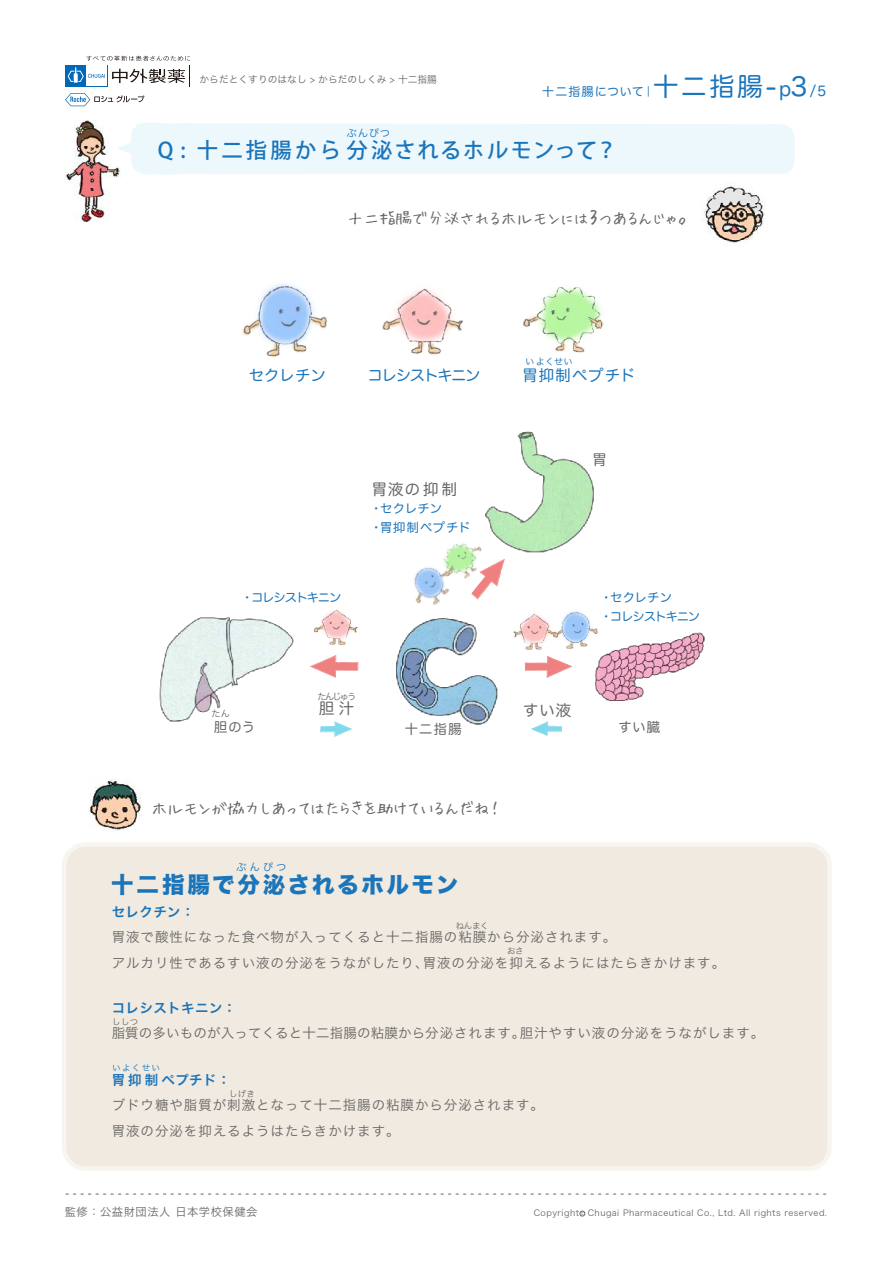
<style>
.page{position:relative;width:893px;height:1263px;background:#fff}
.page>*{position:absolute;margin:0;border:0;box-sizing:border-box;transform-origin:0 0}
.t1{font:22.5px "Hira Kaku Std N W8";letter-spacing:.115em;color:#1b75bb}
.t2{font:500 21.3px "Koz Go Pro";letter-spacing:.12em;color:#1b75bb}
.t3{font:16.5px "Hui Font P";letter-spacing:-.025em;color:#666}
.t4{font:15.3px "Hira Maru Pro W4";letter-spacing:.1em;color:#666}
.t5{font:15.3px "Hira Maru Pro W4";letter-spacing:-.085em;color:#1b75bb}
.t6{font:15.3px "Hira Maru Pro W4";letter-spacing:.065em;color:#1b75bb}
.t7{font:15.3px "Hira Maru Pro W4";letter-spacing:-.015em;color:#1b75bb}
.t8{font:14.25px "Hira Maru Pro W4";color:#666}
.t9{font:13.5px/25.5px "Hira Kaku Pro W3";letter-spacing:.07em;color:#666}
.t10{font:13.5px "Hira Kaku Pro W3";letter-spacing:.01em;color:#666}
.t11{font:13.5px "Hira Kaku Pro W6";letter-spacing:.03em;color:#1b75bb}
.t12{font:13.5px "Hira Kaku Pro W6";letter-spacing:.13em;color:#1b75bb}
.t13{font:13.35px "Hira Maru Pro W4";letter-spacing:.08em;color:#666}
.t14{font:12.3px/18.5px "Hira Maru Pro W4";letter-spacing:-.075em;color:#1b75bb}
.t15{font:12.3px/18.5px "Hira Maru Pro W4";letter-spacing:.04em;color:#1b75bb}
.t16{font:12.3px "Hira Maru Pro W4";letter-spacing:-.085em;color:#1b75bb}
.t17{font:12px "Hira Maru Pro W4";letter-spacing:.075em;color:#1b75bb}
.t18{font:11.25px "Hira Kaku Pro W3";letter-spacing:.05em;color:#666}
.t19{font:10.5px "Hira Kaku Pro W3";letter-spacing:.165em;color:#1b75bb}
.t20{font:9.75px "Hira Kaku Pro W3";color:#666}
.t21{font:9.15px "Hira Kaku Pro W3";letter-spacing:-.2em;color:#666}
.t22{font:9.15px "Hira Kaku Pro W3";color:#1369ad}
.t23{font:8.55px "Hira Kaku Pro W3";letter-spacing:.05em;color:#666}
.t24{font:8.55px "Hira Kaku Pro W3";letter-spacing:.15em;color:#1b75bb}
.s1{font-family:"Hira Maru Pro N W4";font-size:25.5px}
.s2{font-family:"Hira Maru Pro N W4";font-size:19.5px}
.s3{font-size:13.5px}
.s4{font-size:22.5px}
.s5{font-size:5.4px}
</style>
<div class="page">
<div style="left:64px;top:844px;width:765px;height:324px;background:#f1eae0;border-radius:21px"></div>
<div style="left:62px;top:842px;width:770px;height:329px;border:4px solid #f8f5f0;border-radius:21px"></div>
<img style="left:66px;top:120px;width:55px;height:102px">
<img style="left:703px;top:186px;width:61px;height:57px">
<svg style="left:117px;top:123px;width:678px;height:53px;background:#eef8fd"></svg>
<img style="left:90px;top:780px;width:51px;height:50px">
<svg style="left:471px;top:560px;width:34px;height:39px"></svg>
<svg style="left:310px;top:655px;width:48px;height:23px"></svg>
<svg style="left:525px;top:656px;width:47px;height:22px"></svg>
<svg style="left:531px;top:721px;width:31px;height:15px"></svg>
<svg style="left:320px;top:721px;width:32px;height:16px"></svg>
<img style="left:595px;top:632px;width:110px;height:69px">
<img style="left:485px;top:431px;width:109px;height:129px">
<img style="left:396px;top:618px;width:102px;height:107px">
<img style="left:159px;top:617px;width:135px;height:105px">
<img style="left:382px;top:288px;width:81px;height:67px">
<img style="left:314px;top:610px;width:44px;height:36px">
<img style="left:513px;top:614px;width:40px;height:36px">
<img style="left:523px;top:287px;width:81px;height:66px">
<img style="left:242px;top:283px;width:85px;height:75px">
<img style="left:446px;top:532px;width:45px;height:56px">
<img style="left:414px;top:555px;width:47px;height:50px">
<img style="left:553px;top:611px;width:45px;height:38px">
<svg style="left:66px;top:1193px;width:761px;height:1px"></svg>
<div style="left:65px;top:65px;width:42px;height:22px;background:#0068b7"></div>
<svg style="left:65px;top:93px;width:79px;height:13px"></svg>
<svg style="left:68px;top:56px;width:122px;height:31px"></svg>
<svg style="left:580px;top:1211px;width:5px;height:5px"></svg>
<p class="t20" style="left:200px;top:70px;width:239px">からだとくすりのはなし &gt; からだのしくみ &gt; 十二指腸</p>
<p class="t19" style="left:346px;top:123px;width:46px">ぶんぴつ</p>
<p class="t17" style="left:542px;top:81px;width:286px">十二指腸について｜<span class="s1">十二指腸-</span><span class="s2">p</span><span class="s1">3</span><span class="s3">/5</span></p>
<h2 class="t2" style="left:158px;top:137px;width:461px">Q : 十二指腸から分泌されるホルモンって？</h2>
<p class="t3" style="left:347px;top:207px;width:347px">十二指腸で分泌されるホルモンには<span class="s4">3</span>つあるんじゃ。</p>
<p class="t7" style="left:249px;top:362px;width:79px">セクレチン</p>
<p class="t5" style="left:367px;top:362px;width:114px">コレシストキニン</p>
<p class="t16" style="left:241px;top:587px;width:102px">・コレシストキニン</p>
<p class="t4" style="left:372px;top:476px;width:87px">胃液の抑制</p>
<p class="t15" style="left:370px;top:499px;width:102px">・セクレチン<br>・胃抑制ペプチド</p>
<p class="t22" style="left:525px;top:353px;width:49px">いよくせい</p>
<p class="t6" style="left:522px;top:362px;width:114px">胃抑制ペプチド</p>
<p class="t8" style="left:592px;top:447px;width:16px">胃</p>
<p class="t14" style="left:600px;top:588px;width:102px">・セクレチン<br>・コレシストキニン</p>
<p class="t21" style="left:318px;top:688px;width:40px">たんじゅう</p>
<p class="t4" style="left:319px;top:695px;width:37px">胆汁</p>
<p class="t21" style="left:211px;top:705px;width:20px">たん</p>
<p class="t4" style="left:523px;top:697px;width:49px">すい液</p>
<p class="t13" style="left:214px;top:716px;width:43px">胆のう</p>
<p class="t13" style="left:405px;top:717px;width:59px">十二指腸</p>
<p class="t3" style="left:151px;top:797px;width:350px">ホルモンが協力しあってはたらきを助けているんだね！</p>
<p class="t19" style="left:236px;top:857px;width:52px">ぶんぴつ</p>
<h1 class="t1" style="left:111px;top:872px;width:349px">十二指腸で分泌されるホルモン</h1>
<p class="t13" style="left:619px;top:715px;width:43px">すい臓</p>
<p class="t11" style="left:112px;top:899px;width:85px">セレクチン：</p>
<p class="t9" style="left:112px;top:923px;width:615px">胃液で酸性になった食べ物が入ってくると十二指腸の粘膜から分泌されます。<br>アルカリ性であるすい液の分泌をうながしたり、胃液の分泌を抑えるようにはたらきかけます。</p>
<p class="t11" style="left:112px;top:995px;width:126px">コレシストキニン：</p>
<p class="t10" style="left:112px;top:1021px;width:654px">脂質の多いものが入ってくると十二指腸の粘膜から分泌されます。胆汁やすい液の分泌をうながします。</p>
<p class="t12" style="left:112px;top:1067px;width:120px">胃抑制ペプチド：</p>
<p class="t9" style="left:112px;top:1091px;width:434px">ブドウ糖や脂質が刺激となって十二指腸の粘膜から分泌されます。胃液の分泌を抑えるようはたらきかけます。</p>
<p class="t23" style="left:112px;top:1014px;width:28px">ししつ</p>
<p class="t24" style="left:112px;top:1060px;width:49px">いよくせい</p>
<p class="t18" style="left:65px;top:1202px;width:194px">監修：公益財団法人 日本学校保健会</p>
<p class="t23" style="left:534px;top:1205px;width:295px">Copyright <span class="s5">c</span> Chugai Pharmaceutical Co., Ltd. All rights reserved.</p>
</div>
